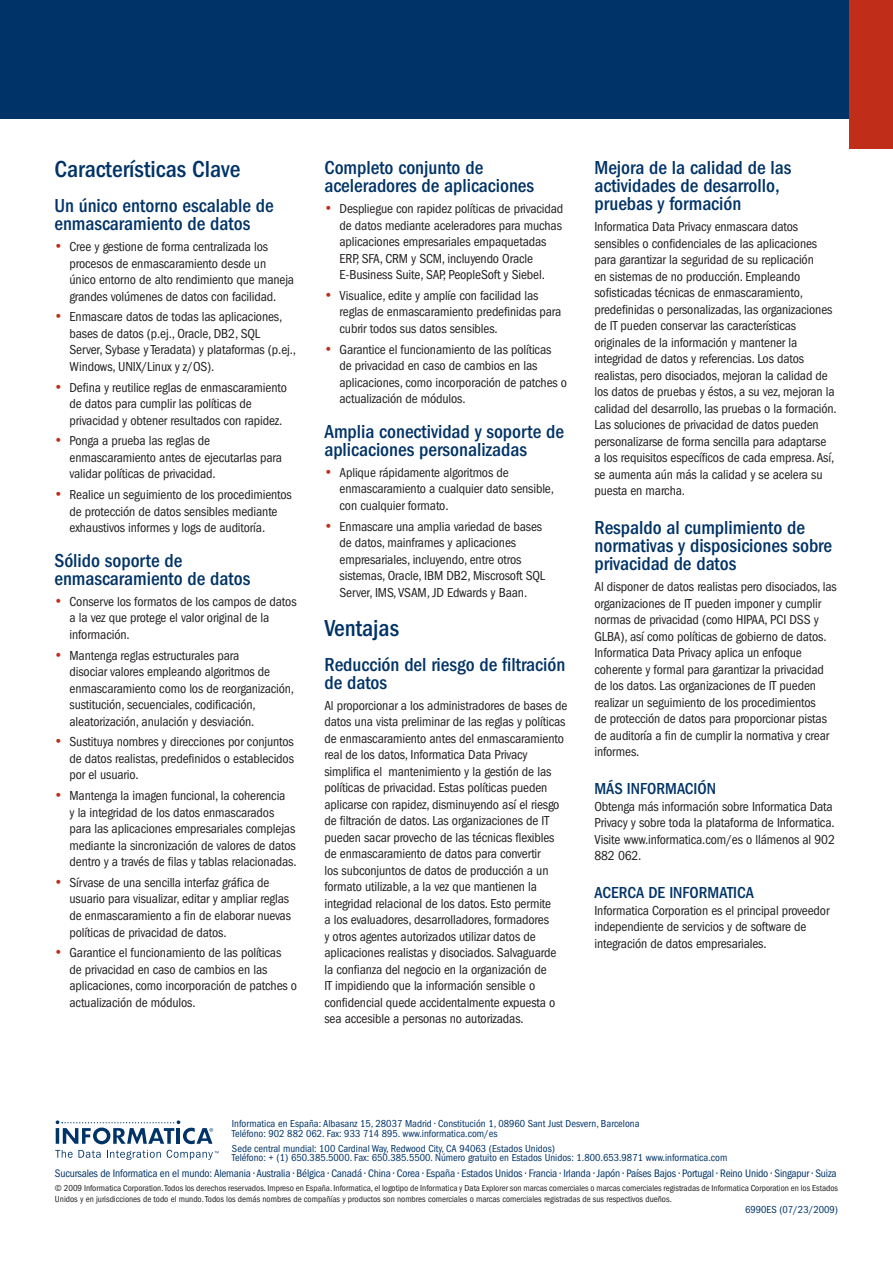
<style>
.page{position:relative;width:893px;height:1263px;background:#fff}
.page>*{position:absolute;margin:0;border:0;box-sizing:border-box;transform-origin:0 0}
.Subhead_1{font:500 condensed 24px "ITC Franklin Gothic Std";color:#003367}
.Subhead_2{font:500 condensed 19.5px/18px "ITC Franklin Gothic Std";color:#003367}
.Subhead_3{font:500 condensed 16.5px "ITC Franklin Gothic Std";color:#003367}
.Bullet_Text{font:condensed 13.5px/16.5px "ITC Franklin Gothic Std";letter-spacing:-.01em;color:#231f20}
.Body_Text{font:condensed 13.5px/16.5px "ITC Franklin Gothic Std";letter-spacing:-.01em;color:#231f20}
.texto_normal{font:condensed 13.5px/16.5px "ITC Franklin Gothic Std";letter-spacing:-.01em;color:#231f20}
.Company_Offices{font:condensed 11.25px "ITC Franklin Gothic Std";letter-spacing:-.015em;color:#003367}
.Company_Address{font:condensed 10.5px "ITC Franklin Gothic Std";color:#003367}
.Copyright{font:condensed 9px/10.5px "ITC Franklin Gothic Std";color:#231f20}
.s1{font-family:"Futura BT";font-stretch:normal;color:#c02d19}
</style>
<div class="page">
<div style="left:0;top:0;width:893px;height:119px;background:#003367"></div>
<div style="left:849px;top:0;width:44px;height:149px;background:#c02d19"></div>
<svg style="left:55px;top:1120px;width:164px;height:40px"></svg>
<p class="Subhead_1" style="left:54px;top:156px;width:188px">Características Clave</p>
<p class="Subhead_2" style="left:54px;top:197px;width:221px">Un único entorno escalable de enmascaramiento de datos</p>
<p class="Bullet_Text" style="left:70px;top:239px;width:226px;text-indent:-15px"><span class="s1">•</span> Cree y gestione de forma centralizada los procesos de enmascaramiento desde un único entorno de alto rendimiento que maneja grandes volúmenes de datos con facilidad.</p>
<p class="Bullet_Text" style="left:70px;top:309px;width:228px;text-indent:-15px"><span class="s1">•</span> Enmascare datos de todas las aplicaciones, bases de datos (p.ej., Oracle, DB2, SQL Server, Sybase y Teradata) y plataformas (p.ej., Windows, UNIX/Linux y z/OS).</p>
<p class="Bullet_Text" style="left:70px;top:379px;width:219px;text-indent:-15px"><span class="s1">•</span> Defina y reutilice reglas de enmascaramiento de datos para cumplir las políticas de privacidad y obtener resultados con rapidez.</p>
<p class="Bullet_Text" style="left:70px;top:433px;width:214px;text-indent:-15px"><span class="s1">•</span> Ponga a prueba las reglas de enmascaramiento antes de ejecutarlas para validar políticas de privacidad.</p>
<p class="Bullet_Text" style="left:70px;top:487px;width:224px;text-indent:-15px"><span class="s1">•</span> Realice un seguimiento de los procedimientos de protección de datos sensibles mediante exhaustivos informes y logs de auditoría.</p>
<p class="Subhead_2" style="left:54px;top:552px;width:197px">Sólido soporte de enmascaramiento de datos</p>
<p class="Bullet_Text" style="left:70px;top:593px;width:229px;text-indent:-15px"><span class="s1">•</span> Conserve los formatos de los campos de datos a la vez que protege el valor original de la información.</p>
<p class="Bullet_Text" style="left:70px;top:647px;width:226px;text-indent:-15px"><span class="s1">•</span> Mantenga reglas estructurales para<br>disociar valores empleando algoritmos de enmascaramiento como los de reorganización, sustitución, secuenciales, codificación, aleatorización, anulación y desviación.</p>
<p class="Bullet_Text" style="left:70px;top:734px;width:226px;text-align:justify;text-indent:-15px"><span class="s1">•</span> Sustituya nombres y direcciones por conjuntos de datos realistas, predefinidos o establecidos por el usuario.</p>
<p class="Bullet_Text" style="left:70px;top:788px;width:229px;text-indent:-15px"><span class="s1">•</span> Mantenga la imagen funcional, la coherencia<br>y la integridad de los datos enmascarados para las aplicaciones empresariales complejas mediante la sincronización de valores de datos dentro y a través de filas y tablas relacionadas.</p>
<p class="Bullet_Text" style="left:70px;top:874px;width:223px;text-indent:-15px"><span class="s1">•</span> Sírvase de una sencilla interfaz gráfica de usuario para visualizar, editar y ampliar reglas de enmascaramiento a fin de elaborar nuevas políticas de privacidad de datos.</p>
<p class="Bullet_Text" style="left:70px;top:945px;width:229px;text-indent:-15px"><span class="s1">•</span> Garantice el funcionamiento de las políticas<br>de privacidad en caso de cambios en las aplicaciones, como incorporación de patches o actualización de módulos.</p>
<p class="Subhead_2" style="left:324px;top:159px;width:211px">Completo conjunto de aceleradores de aplicaciones</p>
<p class="Bullet_Text" style="left:340px;top:200px;width:225px;text-indent:-15px"><span class="s1">•</span> Despliegue con rapidez políticas de privacidad de datos mediante aceleradores para muchas aplicaciones empresariales empaquetadas ERP, SFA, CRM y SCM, incluyendo Oracle E-Business Suite, SAP, PeopleSoft y Siebel.</p>
<p class="Bullet_Text" style="left:340px;top:287px;width:223px;text-indent:-15px"><span class="s1">•</span> Visualice, edite y amplíe con facilidad las reglas de enmascaramiento predefinidas para cubrir todos sus datos sensibles.</p>
<p class="Bullet_Text" style="left:340px;top:341px;width:229px;text-indent:-15px"><span class="s1">•</span> Garantice el funcionamiento de las políticas<br>de privacidad en caso de cambios en las aplicaciones, como incorporación de patches o actualización de módulos.</p>
<p class="Subhead_2" style="left:324px;top:423px;width:241px">Amplia conectividad y soporte de aplicaciones personalizadas</p>
<p class="Bullet_Text" style="left:340px;top:464px;width:216px;text-indent:-15px"><span class="s1">•</span> Aplique rápidamente algoritmos de enmascaramiento a cualquier dato sensible, con cualquier formato.</p>
<p class="Bullet_Text" style="left:340px;top:518px;width:207px;text-indent:-15px"><span class="s1">•</span> Enmascare una amplia variedad de bases de datos, mainframes y aplicaciones empresariales, incluyendo, entre otros sistemas, Oracle, IBM DB2, Miscrosoft SQL Server, IMS, VSAM, JD Edwards y Baan.</p>
<p class="Subhead_1" style="left:324px;top:614px;width:76px">Ventajas</p>
<p class="Subhead_2" style="left:324px;top:656px;width:242px">Reducción del riesgo de filtración de datos</p>
<p class="Body_Text" style="left:324px;top:697px;width:244px">Al proporcionar a los administradores de bases de datos una vista preliminar de las reglas y políticas de enmascaramiento antes del enmascaramiento real de los datos, Informatica Data Privacy simplifica el mantenimiento y la gestión de las políticas de privacidad. Estas políticas pueden aplicarse con rapidez, disminuyendo así el riesgo de filtración de datos. Las organizaciones de IT pueden sacar provecho de las técnicas flexibles de enmascaramiento de datos para convertir<br>los subconjuntos de datos de producción a un formato utilizable, a la vez que mantienen la integridad relacional de los datos. Esto permite<br>a los evaluadores, desarrolladores, formadores<br>y otros agentes autorizados utilizar datos de aplicaciones realistas y disociados. Salvaguarde la confianza del negocio en la organización de<br>IT impidiendo que la información sensible o confidencial quede accidentalmente expuesta o sea accesible a personas no autorizadas.</p>
<p class="Subhead_2" style="left:594px;top:159px;width:198px">Mejora de la calidad de las actividades de desarrollo, pruebas y formación</p>
<p class="Body_Text" style="left:594px;top:218px;width:244px">Informatica Data Privacy enmascara datos sensibles o confidenciales de las aplicaciones para garantizar la seguridad de su replicación<br>en sistemas de no producción. Empleando sofisticadas técnicas de enmascaramiento, predefinidas o personalizadas, las organizaciones de IT pueden conservar las características originales de la información y mantener la integridad de datos y referencias. Los datos realistas, pero disociados, mejoran la calidad de los datos de pruebas y éstos, a su vez, mejoran la calidad del desarrollo, las pruebas o la formación.<br>Las soluciones de privacidad de datos pueden personalizarse de forma sencilla para adaptarse<br>a los requisitos específicos de cada empresa. Así, se aumenta aún más la calidad y se acelera su puesta en marcha.</p>
<p class="Subhead_2" style="left:594px;top:519px;width:239px">Respaldo al cumplimiento de normativas y disposiciones sobre privacidad de datos</p>
<p class="Body_Text" style="left:594px;top:579px;width:244px">Al disponer de datos realistas pero disociados, las organizaciones de IT pueden imponer y cumplir normas de privacidad (como HIPAA, PCI DSS y GLBA), así como políticas de gobierno de datos.<br>Informatica Data Privacy aplica un enfoque coherente y formal para garantizar la privacidad de los datos. Las organizaciones de IT pueden realizar un seguimiento de los procedimientos<br>de protección de datos para proporcionar pistas de auditoría a fin de cumplir la normativa y crear informes.</p>
<p class="Subhead_3" style="left:594px;top:779px;width:123px">MÁS INFORMACIÓN</p>
<p class="Body_Text" style="left:594px;top:798px;width:242px">Obtenga más información sobre Informatica Data Privacy y sobre toda la plataforma de Informatica.<br>Visite www.informatica.com/es o llámenos al 902<br>882 062.</p>
<p class="Subhead_3" style="left:594px;top:883px;width:161px">ACERCA DE INFORMATICA</p>
<p class="texto_normal" style="left:594px;top:902px;width:236px">Informatica Corporation es el principal proveedor independiente de servicios y de software de integración de datos empresariales.</p>
<p class="Company_Address" style="left:232px;top:1118px;width:409px">Informatica en España: Albasanz 15, 28037 Madrid • Constitución 1, 08960 Sant Just Desvern, Barcelona</p>
<p class="Company_Address" style="left:232px;top:1127px;width:267px">Teléfono: 902 882 062. Fax: 933 714 895. www.informatica.com/es</p>
<p class="Company_Address" style="left:232px;top:1142px;width:324px">Sede central mundial: 100 Cardinal Way, Redwood City, CA 94063 (Estados Unidos)</p>
<p class="Company_Address" style="left:232px;top:1152px;width:497px">Teléfono: + (1) 650.385.5000. Fax: 650.385.5500. Número gratuito en Estados Unidos: 1.800.653.9871 www.informatica.com</p>
<p class="Company_Offices" style="left:55px;top:1167px;width:783px">Sucursales de Informatica en el mundo: Alemania • Australia • Bélgica • Canadá • China • Corea • España • Estados Unidos • Francia • Irlanda • Japón • Países Bajos • Portugal • Reino Unido • Singapur • Suiza</p>
<p class="Copyright" style="left:55px;top:1183px;width:785px">© 2009 Informatica Corporation. Todos los derechos reservados. Impreso en España. Informatica, el logotipo de Informatica y Data Explorer son marcas comerciales o marcas comerciales registradas de Informatica Corporation en los Estados<br>Unidos y en jurisdicciones de todo el mundo. Todos los demás nombres de compañías y productos son nombres comerciales o marcas comerciales registradas de sus respectivos dueños.</p>
<p class="Company_Address" style="left:745px;top:1204px;width:94px">6990ES (07/23/2009)</p>
</div>
